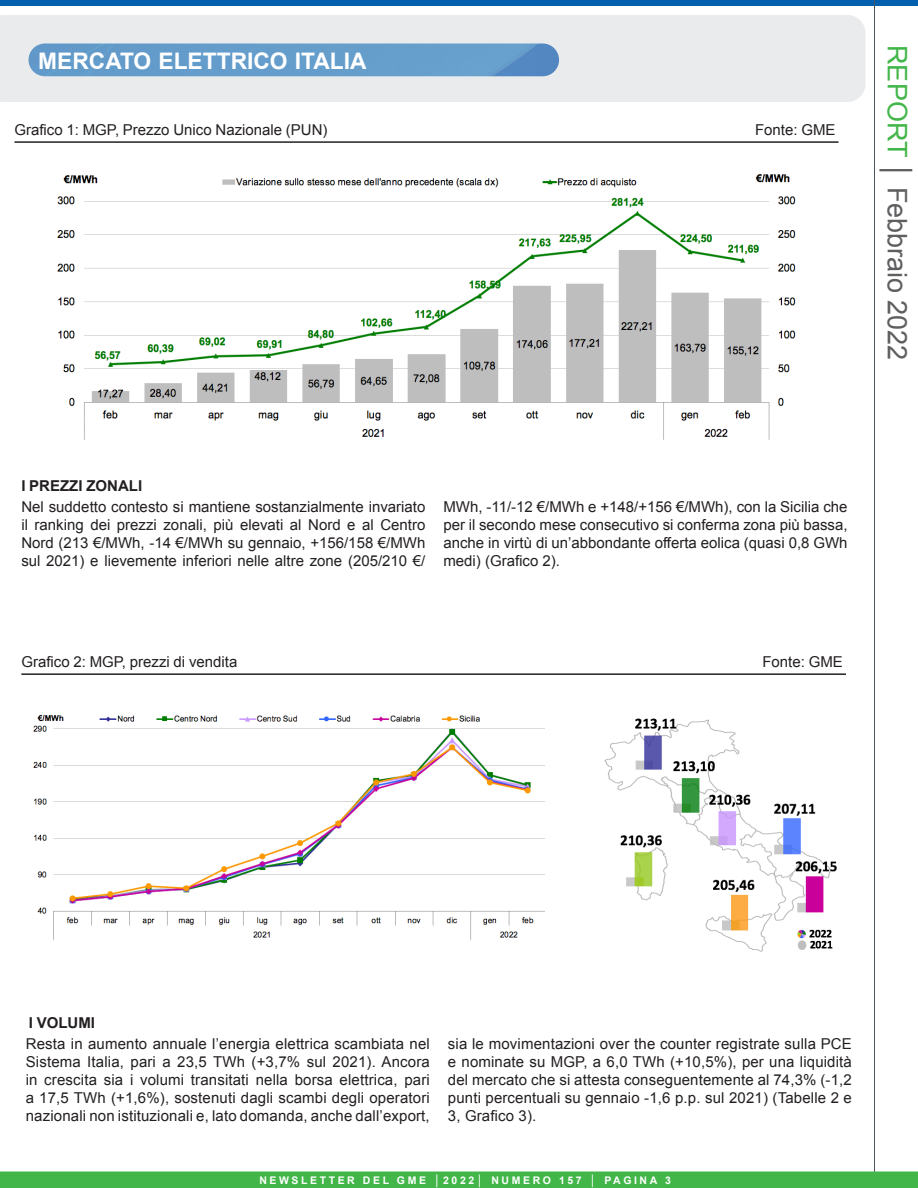
<style>
.page{position:relative;width:918px;height:1188px;background:#fff}
.page>*{position:absolute;margin:0;border:0;box-sizing:border-box;transform-origin:0 0}
.titolo_arancio_più_p{font:27px "Arial";color:#5f5f62}
.t1{font:22.8px "Arial Bold MT SC800";color:#fff}
.sottolineato{font:15px/18px "Arial";color:#231f20;text-align:justify}
.t2{font:700 15px "Arial";color:#231f20}
.t3{font:10.5px "Arial Bold MT SC800";letter-spacing:.245em;color:#fff}
.s1{color:#42b649}
</style>
<div class="page">
<div style="left:0;top:0;width:918px;height:6px;background:#015fae"></div>
<div style="left:0;top:15px;width:865px;height:87px;background:#eaebec"></div>
<hr style="left:874px;top:0;width:1px;height:1188px;background:#49565e">
<div style="left:0;top:1172px;width:918px;height:16px;background:#42b649"></div>
<img style="left:28px;top:44px;width:531px;height:32px;border-radius:16px">
<hr style="left:14px;top:141px;width:825px;height:2px;background:#231f20">
<hr style="left:21px;top:673px;width:825px;height:2px;background:#231f20">
<img style="left:57px;top:174px;width:739px;height:266px">
<img style="left:33px;top:714px;width:511px;height:226px">
<img style="left:604px;top:718px;width:233px;height:234px">
<p class="t1" style="left:38px;top:46px;width:18px">MER</p>
<p class="t1" style="left:89px;top:46px;width:115px">CATO ELETTR</p>
<p class="t1" style="left:247px;top:46px;width:121px">ICO ITALIA</p>
<p class="titolo_arancio_più_p" style="left:915px;top:45px;width:317px;rotate:90deg"><span class="s1">REPORT</span> │ Febbraio 2022</p>
<p class="sottolineato" style="left:14px;top:121px;width:315px">Grafico 1: MGP, Prezzo Unico Nazionale (PUN)</p>
<p class="sottolineato" style="left:755px;top:121px;width:82px">Fonte: GME</p>
<p class="t2" style="left:21px;top:476px;width:122px">I PREZZI ZONALI</p>
<p class="sottolineato" style="left:21px;top:498px;width:406px">Nel suddetto contesto si mantiene sostanzialmente invariato il ranking dei prezzi zonali, più elevati al Nord e al Centro Nord (213 €/MWh, -14 €/MWh su gennaio, +156/158 €/MWh sul 2021) e lievemente inferiori nelle altre zone (205/210 €/</p>
<p class="sottolineato" style="left:443px;top:498px;width:406px">MWh, -11/-12 €/MWh e +148/+156 €/MWh), con la Sicilia che per il secondo mese consecutivo si conferma zona più bassa, anche in virtù di un’abbondante offerta eolica (quasi 0,8 GWh medi) (Grafico 2).</p>
<p class="sottolineato" style="left:21px;top:653px;width:218px">Grafico 2: MGP, prezzi di vendita</p>
<p class="sottolineato" style="left:762px;top:653px;width:82px">Fonte: GME</p>
<p class="t2" style="left:29px;top:1013px;width:68px">I VOLUMI</p>
<p class="sottolineato" style="left:26px;top:1035px;width:406px">Resta in aumento annuale l’energia elettrica scambiata nel Sistema Italia, pari a 23,5 TWh (+3,7% sul 2021). Ancora in crescita sia i volumi transitati nella borsa elettrica, pari a 17,5 TWh (+1,6%), sostenuti dagli scambi degli operatori nazionali non istituzionali e, lato domanda, anche dall’export,</p>
<p class="sottolineato" style="left:448px;top:1035px;width:406px">sia le movimentazioni over the counter registrate sulla PCE e nominate su MGP, a 6,0 TWh (+10,5%), per una liquidità del mercato che si attesta conseguentemente al 74,3% (-1,2 punti percentuali su gennaio -1,6 p.p. sul 2021) (Tabelle 2 e 3, Grafico 3).</p>
<p class="t3" style="left:259px;top:1173px;width:413px">NEWSL ETTER DEL GME │2022│ NU MERO 157 │ PAGI NA 3</p>
</div>
